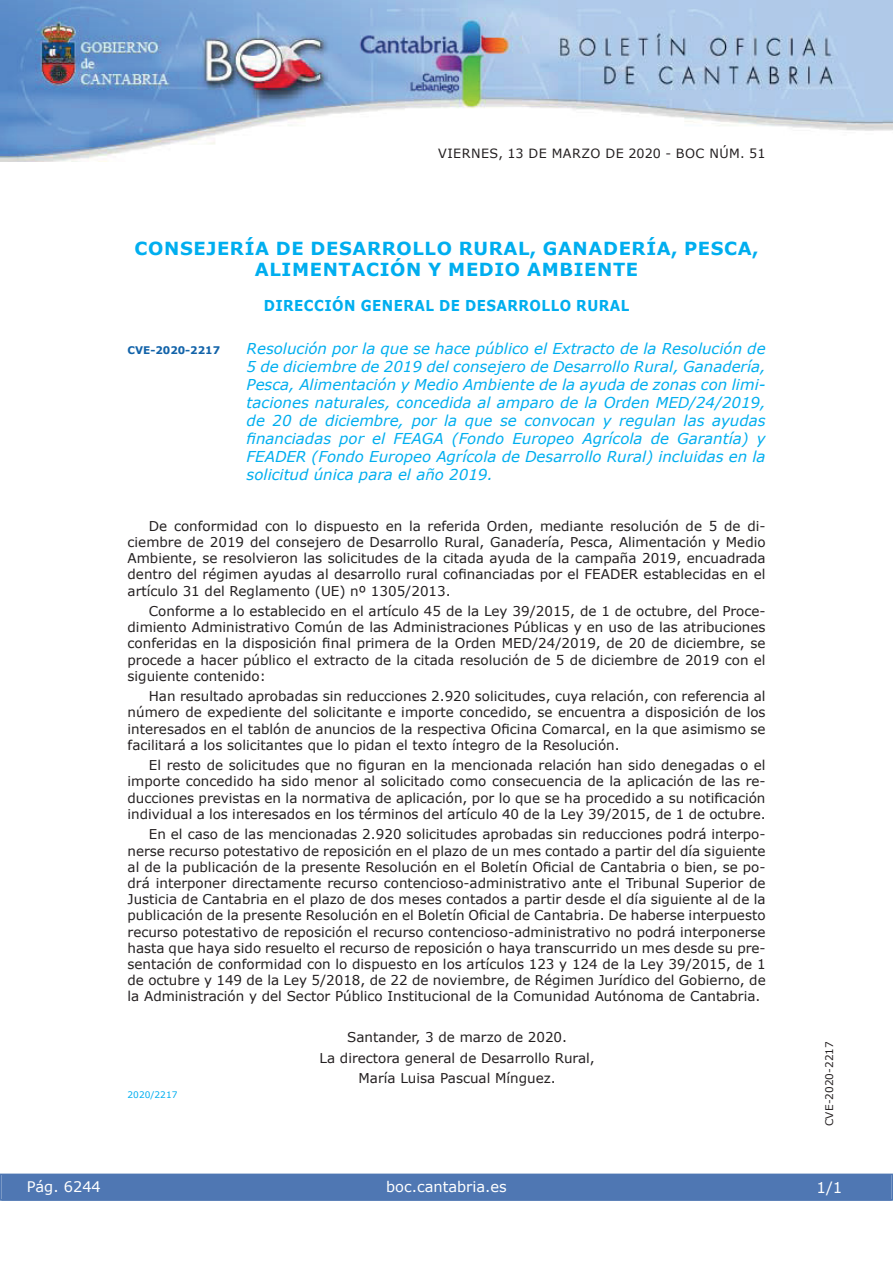
<style>
.page{position:relative;width:893px;height:1263px;background:#fff}
.page>*{position:absolute;margin:0;border:0;box-sizing:border-box;transform-origin:0 0}
.t1{font:700 18px/21px "Verdana";letter-spacing:.035em;color:#00aeef;text-align:center}
.t2{font:italic 15px/18px "Verdana";color:#00aeef;text-align:justify}
.t3{font:700 15px "Verdana";letter-spacing:.035em;color:#00aeef;scale:.9 1}
.t4{font:15px "Verdana";color:#fff}
.t5{font:14.55px "Verdana";color:#fff}
.t6{font:13.5px/16.2px "Verdana";color:#231f20;text-align:justify}
.t7{font:12.75px "Verdana";letter-spacing:.035em;color:#231f20}
.t8{font:10.5px "Verdana";color:#231f20}
.t9{font:700 10.5px "Verdana";color:#1263a9}
.t10{font:9px "Verdana";color:#00aeef}
</style>
<div class="page">
<img style="left:0;top:0;width:893px;height:161px">
<div style="left:1px;top:1174px;width:890px;height:27px;background:#4f77b3"></div>
<div style="left:0;top:1174px;width:893px;height:27px;border:1px solid #4f77b3"></div>
<p class="t7" style="left:438px;top:145px;width:329px">VIERNES, 13 DE MARZO DE 2020 - BOC NÚM. 51</p>
<h1 class="t1" style="left:135px;top:237px;width:625px">CONSEJERÍA DE DESARROLLO RURAL, GANADERÍA, PESCA,<br>ALIMENTACIÓN Y MEDIO AMBIENTE</h1>
<p class="t3" style="left:264px;top:296px;width:408px">DIRECCIÓN GENERAL DE DESARROLLO RURAL</p>
<p class="t9" style="left:128px;top:344px;width:94px">CVE-2020-2217</p>
<p class="t2" style="left:247px;top:340px;width:520px">Resolución por la que se hace público el Extracto de la Resolución de 5 de diciembre de 2019 del consejero de Desarrollo Rural, Ganadería, Pesca, Alimentación y Medio Ambiente de la ayuda de zonas con limi&shy;taciones naturales, concedida al amparo de la Orden MED/24/2019, de 20 de diciembre, por la que se convocan y regulan las ayudas financiadas por el FEAGA (Fondo Europeo Agrícola de Garantía) y FEADER (Fondo Europeo Agrícola de Desarrollo Rural) incluidas en la solicitud única para el año 2019.</p>
<p class="t6" style="left:128px;top:517px;width:639px;text-indent:21px">De conformidad con lo dispuesto en la referida Orden, mediante resolución de 5 de di&shy;ciembre de 2019 del consejero de Desarrollo Rural, Ganadería, Pesca, Alimentación y Medio Ambiente, se resolvieron las solicitudes de la citada ayuda de la campaña 2019, encuadrada dentro del régimen ayudas al desarrollo rural cofinanciadas por el FEADER establecidas en el artículo 31 del Reglamento (UE) nº 1305/2013.</p>
<p class="t6" style="left:128px;top:602px;width:639px;text-indent:21px">Conforme a lo establecido en el artículo 45 de la Ley 39/2015, de 1 de octubre, del Proce&shy;dimiento Administrativo Común de las Administraciones Públicas y en uso de las atribuciones conferidas en la disposición final primera de la Orden MED/24/2019, de 20 de diciembre, se procede a hacer público el extracto de la citada resolución de 5 de diciembre de 2019 con el siguiente contenido:</p>
<p class="t6" style="left:128px;top:688px;width:639px;text-indent:21px">Han resultado aprobadas sin reducciones 2.920 solicitudes, cuya relación, con referencia al número de expediente del solicitante e importe concedido, se encuentra a disposición de los interesados en el tablón de anuncios de la respectiva Oficina Comarcal, en la que asimismo se facilitará a los solicitantes que lo pidan el texto íntegro de la Resolución.</p>
<p class="t6" style="left:128px;top:757px;width:639px;text-indent:21px">El resto de solicitudes que no figuran en la mencionada relación han sido denegadas o el importe concedido ha sido menor al solicitado como consecuencia de la aplicación de las re&shy;ducciones previstas en la normativa de aplicación, por lo que se ha procedido a su notificación individual a los interesados en los términos del artículo 40 de la Ley 39/2015, de 1 de octubre.</p>
<p class="t6" style="left:128px;top:826px;width:640px;text-indent:21px">En el caso de las mencionadas 2.920 solicitudes aprobadas sin reducciones podrá interpo&shy;nerse recurso potestativo de reposición en el plazo de un mes contado a partir del día siguiente al de la publicación de la presente Resolución en el Boletín Oficial de Cantabria o bien, se po&shy;drá interponer directamente recurso contencioso-administrativo ante el Tribunal Superior de Justicia de Cantabria en el plazo de dos meses contados a partir desde el día siguiente al de la publicación de la presente Resolución en el Boletín Oficial de Cantabria. De haberse interpuesto recurso potestativo de reposición el recurso contencioso-administrativo no podrá interponerse hasta que haya sido resuelto el recurso de reposición o haya transcurrido un mes desde su pre&shy;sentación de conformidad con lo dispuesto en los artículos 123 y 124 de la Ley 39/2015, de 1 de octubre y 149 de la Ley 5/2018, de 22 de noviembre, de Régimen Jurídico del Gobierno, de la Administración y del Sector Público Institucional de la Comunidad Autónoma de Cantabria.</p>
<p class="t6" style="left:319px;top:1027px;width:277px;line-height:20.4px;text-align:center">Santander, 3 de marzo de 2020.<br>La directora general de Desarrollo Rural,<br>María Luisa Pascual Mínguez.</p>
<p class="t10" style="left:128px;top:1089px;width:51px">2020/2217</p>
<p class="t5" style="left:27px;top:1177px;width:76px">Pág. 6244</p>
<p class="t5" style="left:386px;top:1178px;width:122px">boc.cantabria.es</p>
<p class="t8" style="left:823px;top:1126px;width:87px;rotate:-90deg">CVE-2020-2217</p>
<p class="t4" style="left:816px;top:1178px;width:27px">1/1</p>
</div>
